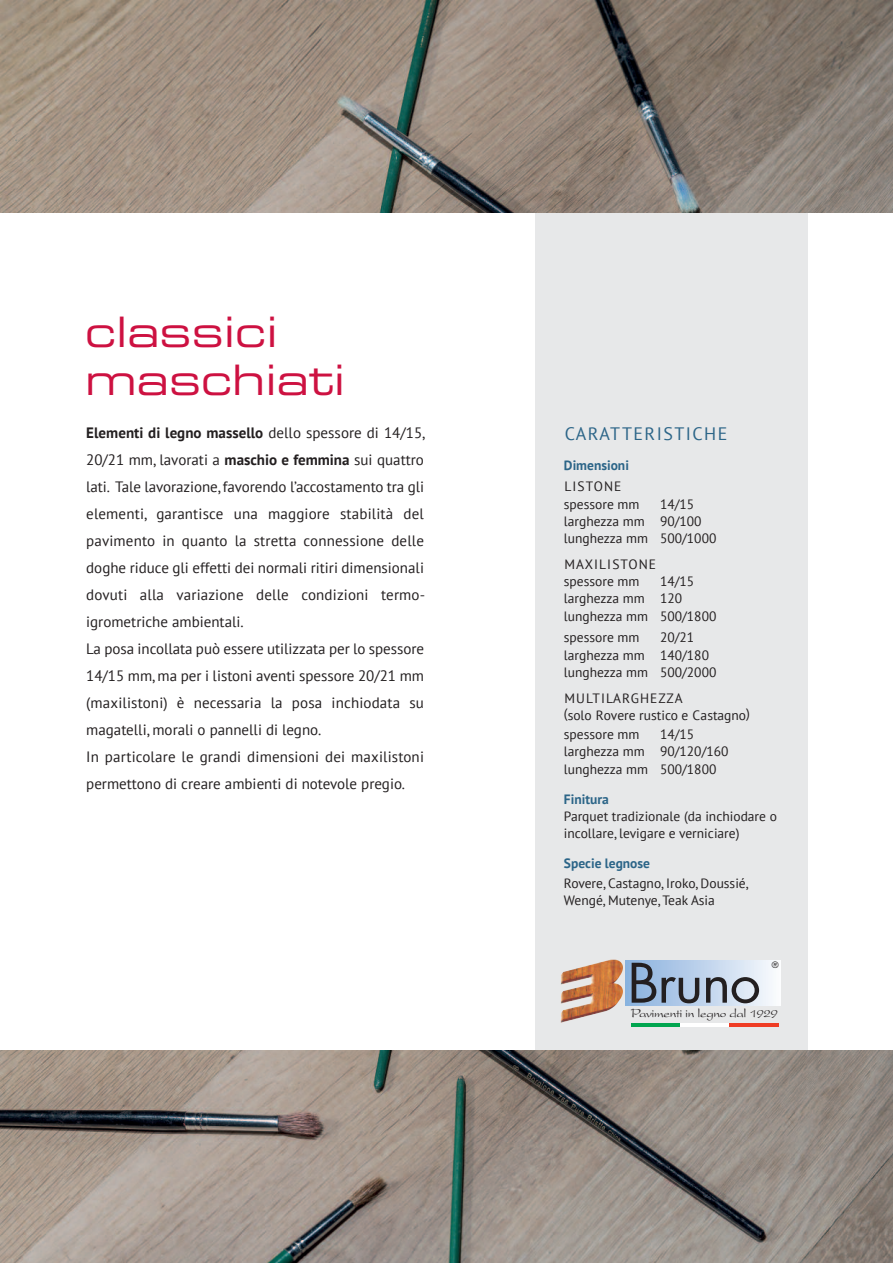
<style>
.page{position:relative;width:893px;height:1263px;background:#fff}
.page>*{position:absolute;margin:0;border:0;box-sizing:border-box;transform-origin:0 0}
.t1{font:52.95px "Futura";letter-spacing:-.025em;color:#231f20;scale:1.05 1}
.t2{font:42px/48px "Eurostile Extended Two";color:#cd1141}
.t3{font:18px "PT Sans";letter-spacing:.08em;color:#2c6588}
.t4{font:15px/27px "PT Sans";color:#231f20}
.t5{font:13.5px/17.2px "PT Sans";color:#231f20}
.t6{font:13.5px/17.2px "PT Sans";letter-spacing:.06em;color:#231f20}
.t7{font:13.5px/17.2px "PT Sans";letter-spacing:.08em;color:#231f20}
.t8{font:700 13.5px "PT Sans";color:#2c6588}
.t9{font:13.2px "Present";letter-spacing:-.025em;color:#231f20}
.t10{font:8.55px "Futura";color:#231f20}
.s1{font-weight:700}
</style>
<div class="page">
<div style="left:536px;top:212px;width:272px;height:849px;background:#e7e8e9"></div>
<img style="left:0;top:1050px;width:893px;height:213px">
<img style="left:0;top:0;width:893px;height:213px">
<img style="left:561px;top:996px;width:30px;height:17px">
<div style="left:625px;top:960px;width:155px;height:45px;background:linear-gradient(to right,#87afdd,#f8fafd)"></div>
<hr style="left:631px;top:1023px;width:49px;height:4px;background:#00a54f">
<hr style="left:680px;top:1023px;width:50px;height:4px;background:#fff">
<hr style="left:730px;top:1023px;width:49px;height:4px;background:#ef3c24">
<h2 class="t2" style="left:85px;top:312px;width:262px">classici maschiati</h2>
<p class="t4" style="left:86px;top:419px;width:340px"><span class="s1">Elementi di legno massello</span> dello spessore di 14/15, 20/21 mm, lavorati a <span class="s1">maschio e femmina</span> sui quattro lati. tale lavorazione,favorendo l’accostamento tra gli elementi, garantisce una maggiore stabilità del pavimento in quanto la stretta connessione delle doghe riduce gli effetti dei normali ritiri dimensionali dovuti alla variazione delle condizioni termo&shy;igrometriche ambientali.<br>La posa incollata può essere utilizzata per lo spessore 14/15 mm, ma per i listoni aventi spessore 20/21 mm (maxilistoni) è necessaria la posa inchiodata su magatelli, morali o pannelli di legno.<br>in particolare le grandi dimensioni dei maxilistoni permettono di creare ambienti di notevole pregio.</p>
<p class="t3" style="left:565px;top:424px;width:164px">caratteristiche</p>
<p class="t8" style="left:564px;top:458px;width:67px">Dimensioni</p>
<p class="t7" style="left:564px;top:479px;width:77px">Listone spessore mm</p>
<p class="t5" style="left:564px;top:496px;width:154px;text-indent:96px">14/15 larghezza mm 90/100 lunghezza mm 500/1000</p>
<p class="t7" style="left:564px;top:556px;width:94px">MaxiListone spessore mm</p>
<p class="t5" style="left:564px;top:573px;width:154px;text-indent:96px">14/15 larghezza mm 120 lunghezza mm 500/1800</p>
<p class="t5" style="left:564px;top:629px;width:77px">spessore mm</p>
<p class="t5" style="left:564px;top:629px;width:154px;text-indent:96px">20/21 larghezza mm 140/180 lunghezza mm 500/2000</p>
<p class="t6" style="left:564px;top:690px;width:187px">MULtiLarGheZZa<br>(solo rovere rustico e castagno)</p>
<p class="t5" style="left:564px;top:726px;width:77px">spessore mm</p>
<p class="t5" style="left:564px;top:726px;width:166px;text-indent:96px">14/15 larghezza mm 90/120/160 lunghezza mm 500/1800</p>
<p class="t8" style="left:564px;top:791px;width:46px">Finitura</p>
<p class="t5" style="left:564px;top:808px;width:214px">Parquet tradizionale (da inchiodare o incollare, levigare e verniciare)</p>
<p class="t8" style="left:564px;top:856px;width:88px">Specie legnose</p>
<p class="t5" style="left:564px;top:875px;width:186px">rovere, castagno, iroko, Doussié,<br>Wengé, Mutenye, teak asia</p>
<p class="t10" style="left:772px;top:961px;width:8px">®</p>
<h1 class="t1" style="left:627px;top:959px;width:129px">Bruno</h1>
<p class="t9" style="left:631px;top:1008px;width:149px">Pavimenti in legno dal 1929</p>
</div>
